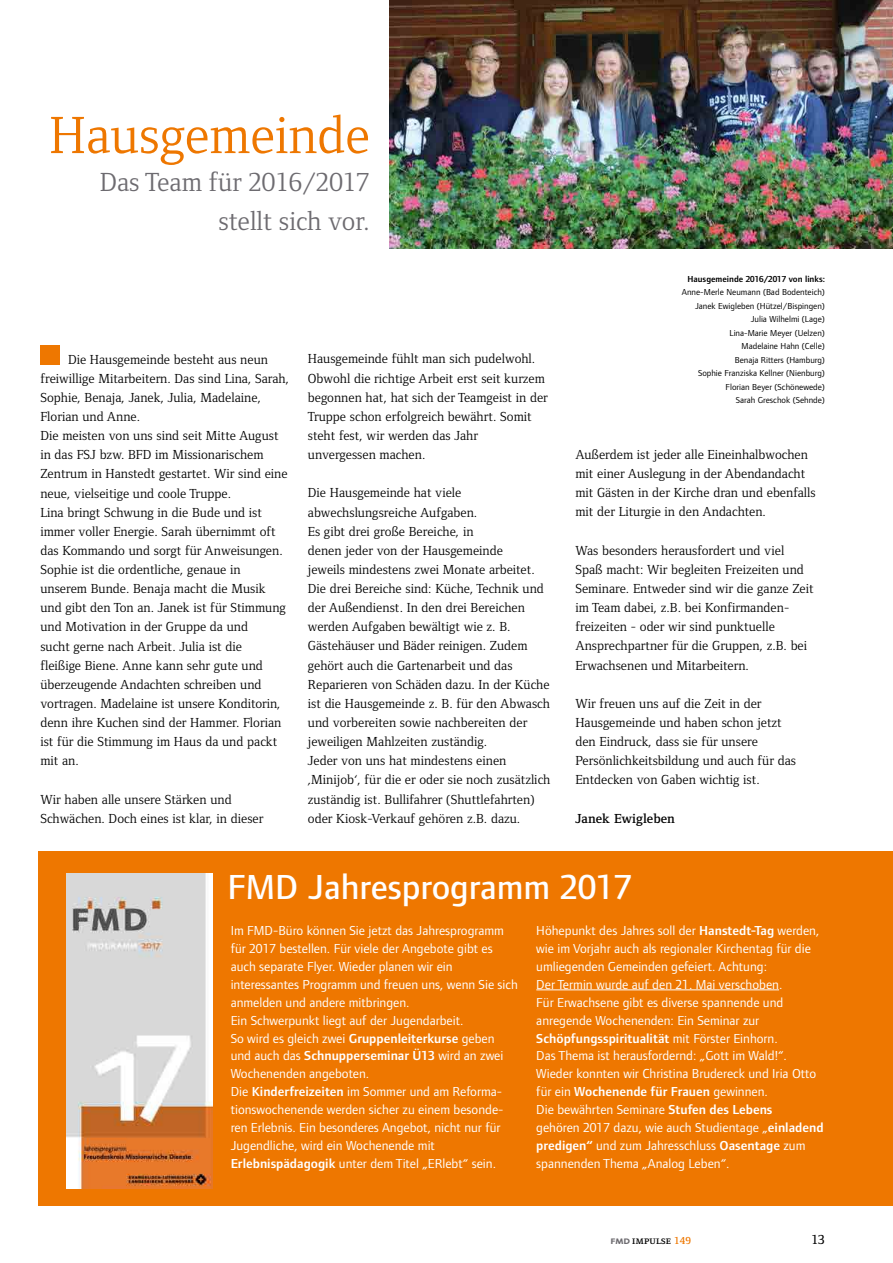
<style>
.page{position:relative;width:893px;height:1263px;background:#fff}
.page>*{position:absolute;margin:0;border:0;box-sizing:border-box;transform-origin:0 0}
.t1{font:54px "Foundry Form Serif";color:#e70}
.t2{font:500 36px "Foundry Form Sans";color:#fff}
.t3{font:27px/38.2px "Foundry Form Serif";color:#6d6b70;text-align:right}
.t4{font:13.5px/19.2px "Foundry Form Serif";color:#000}
.t5{font:13.5px/18px "Foundry Form Sans";color:#fff}
.t6{font:600 13.5px "Foundry Form Serif";color:#000}
.t7{font:500 13.5px "Foundry Form Serif";color:#000}
.t8{font:10.5px "Foundry Form Serif Demi SC";letter-spacing:.02em;color:#000}
.t9{font:9px/13.5px "Foundry Form Sans";color:#000;text-align:right}
.t10{font:600 9px "Foundry Form Sans";color:#000}
.s1{font-weight:600}
.s2{font-family:"Foundry Sans Expert";font-weight:600;color:#6d6b70}
.s3{font-family:"Foundry Form Serif";font-weight:600;color:#e70}
</style>
<div class="page">
<div style="left:40px;top:345px;width:20px;height:19px;background:#e70"></div>
<img style="left:390px;top:0;width:503px;height:249px">
<div style="left:39px;top:851px;width:854px;height:354px;background:#e70"></div>
<hr style="left:536px;top:989px;width:243px;height:1px;background:#fff">
<img style="left:67px;top:873px;width:146px;height:315px">
<h1 class="t1" style="left:49px;top:105px;width:322px">Hausgemeinde</h1>
<h3 class="t3" style="left:100px;top:163px;width:272px">Das Team für 2016/2017 stellt sich vor.</h3>
<p class="t4" style="left:40px;top:349px;width:250px;text-indent:28px">Die Hausgemeinde besteht aus neun freiwillige Mitarbeitern. Das sind Lina, Sarah, Sophie, Benaja, Janek, Julia, Madelaine, Florian und Anne.<br>Die meisten von uns sind seit Mitte August in das FSJ bzw. BFD im Missionarischem Zentrum in Hanstedt gestartet. Wir sind eine neue, vielseitige und coole Truppe.<br>Lina bringt Schwung in die Bude und ist immer voller Energie. Sarah übernimmt oft das Kommando und sorgt für Anweisungen.<br>Sophie ist die ordentliche, genaue in unserem Bunde. Benaja macht die Musik und gibt den Ton an. Janek ist für Stimmung und Motivation in der Gruppe da und<br>sucht gerne nach Arbeit. Julia ist die<br>fleißige Biene. Anne kann sehr gute und überzeugende Andachten schreiben und vortragen. Madelaine ist unsere Konditorin, denn ihre Kuchen sind der Hammer. Florian ist für die Stimmung im Haus da und packt mit an.</p>
<p class="t4" style="left:40px;top:789px;width:225px">Wir haben alle unsere Stärken und<br>Schwächen. Doch eines ist klar, in dieser</p>
<p class="t4" style="left:308px;top:349px;width:241px">Hausgemeinde fühlt man sich pudelwohl.<br>Obwohl die richtige Arbeit erst seit kurzem begonnen hat, hat sich der Teamgeist in der Truppe schon erfolgreich bewährt. Somit steht fest, wir werden das Jahr unvergessen machen.</p>
<p class="t4" style="left:308px;top:483px;width:244px">Die Hausgemeinde hat viele abwechslungsreiche Aufgaben.<br>Es gibt drei große Bereiche, in<br>denen jeder von der Hausgemeinde<br>jeweils mindestens zwei Monate arbeitet.<br>Die drei Bereiche sind: Küche, Technik und der Außendienst. In den drei Bereichen werden Aufgaben bewältigt wie z. B.<br>Gästehäuser und Bäder reinigen. Zudem gehört auch die Gartenarbeit und das Reparieren von Schäden dazu. In der Küche ist die Hausgemeinde z. B. für den Abwasch und vorbereiten sowie nachbereiten der jeweiligen Mahlzeiten zuständig.<br>Jeder von uns hat mindestens einen ‚Minijob‘, für die er oder sie noch zusätzlich zuständig ist. Bullifahrer (Shuttlefahrten) oder Kiosk-Verkauf gehören z.B. dazu.</p>
<p class="t10" style="left:687px;top:274px;width:139px">Hausgemeinde 2016/2017 von links:</p>
<p class="t9" style="left:682px;top:286px;width:145px">Anne-Merle Neumann (Bad Bodenteich)<br>Janek Ewigleben (Hützel/Bispingen)<br>Julia Wilhelmi (Lage)<br>Lina-Marie Meyer (Uelzen)<br>Madelaine Hahn (Celle)<br>Benaja Ritters (Hamburg)<br>Sophie Franziska Kellner (Nienburg)<br>Florian Beyer (Schönewede)<br>Sarah Greschok (Sehnde)</p>
<p class="t4" style="left:575px;top:445px;width:242px">Außerdem ist jeder alle Eineinhalbwochen mit einer Auslegung in der Abendandacht mit Gästen in der Kirche dran und ebenfalls mit der Liturgie in den Andachten.</p>
<p class="t4" style="left:575px;top:541px;width:240px">Was besonders herausfordert und viel Spaß macht: Wir begleiten Freizeiten und Seminare. Entweder sind wir die ganze Zeit im Team dabei, z.B. bei Konfirmanden&shy;freizeiten - oder wir sind punktuelle Ansprechpartner für die Gruppen, z.B. bei Erwachsenen und Mitarbeitern.</p>
<p class="t4" style="left:575px;top:694px;width:222px">Wir freuen uns auf die Zeit in der Hausgemeinde und haben schon jetzt den Eindruck, dass sie für unsere Persönlichkeitsbildung und auch für das Entdecken von Gaben wichtig ist.</p>
<p class="t6" style="left:575px;top:811px;width:101px">Janek Ewigleben</p>
<h2 class="t2" style="left:228px;top:867px;width:406px">FMD Jahresprogramm 2017</h2>
<p class="t5" style="left:231px;top:921px;width:289px">Im FMD-Büro können Sie jetzt das Jahresprogramm für 2017 bestellen. Für viele der Angebote gibt es auch separate Flyer. Wieder planen wir ein interessantes Programm und freuen uns, wenn Sie sich anmelden und andere mitbringen.<br>Ein Schwerpunkt liegt auf der Jugendarbeit.<br>So wird es gleich zwei <span class="s1">Gruppenleiterkurse</span> geben und auch das <span class="s1">Schnupperseminar Ü13</span> wird an zwei Wochenenden angeboten.<br>Die <span class="s1">Kinderfreizeiten</span> im Sommer und am Reforma&shy;tionswochenende werden sicher zu einem besonde&shy;ren Erlebnis. Ein besonderes Angebot, nicht nur für Jugendliche, wird ein Wochenende mit <span class="s1">Erlebnispädagogik</span> unter dem Titel „ERlebt“ sein.</p>
<p class="t5" style="left:536px;top:921px;width:289px">Höhepunkt des Jahres soll der <span class="s1">Hanstedt-Tag</span> werden, wie im Vorjahr auch als regionaler Kirchentag für die umliegenden Gemeinden gefeiert. Achtung:<br>Der Termin wurde auf den 21. Mai verschoben.<br>Für Erwachsene gibt es diverse spannende und anregende Wochenenden: Ein Seminar zur <span class="s1">Schöpfungsspiritualität</span> mit Förster Einhorn.<br>Das Thema ist herausfordernd: „Gott im Wald!“.<br>Wieder konnten wir Christina Brudereck und Iria Otto für ein <span class="s1">Wochenende für Frauen</span> gewinnen.<br>Die bewährten Seminare <span class="s1">Stufen des Lebens<br></span>gehören 2017 dazu, wie auch Studientage „<span class="s1">einladend predigen“</span> und zum Jahresschluss <span class="s1">Oasentage</span> zum spannenden Thema „Analog Leben“.</p>
<p class="t8" style="left:610px;top:1234px;width:82px"><span class="s2">fmd</span> impulse <span class="s3">149</span></p>
<p class="t7" style="left:811px;top:1232px;width:15px">13</p>
</div>
